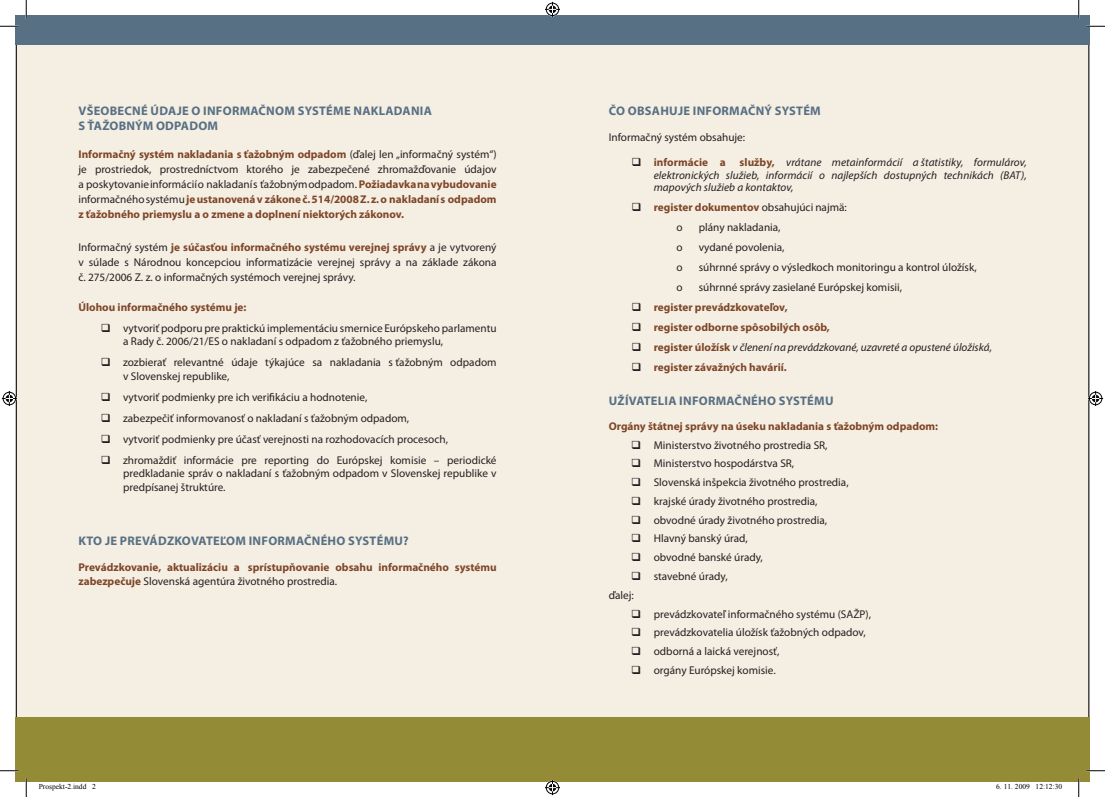
<style>
.page{position:relative;width:1105px;height:797px;background:#fff}
.page>*{position:absolute;margin:0;border:0;box-sizing:border-box;transform-origin:0 0}
.Normálny{font:700 12.5px/15px "Myriad Pro";letter-spacing:.02em;color:#587084}
.Normálny-2{font:11.25px/13.5px "Myriad Pro";color:#231f20;text-align:justify}
.Normálny-3{font:700 11.25px/15px "Myriad Pro";color:#7f4628;text-align:justify}
.Normálny-4{font:italic 11.25px/12.5px "Myriad Pro";color:#231f20;text-align:justify}
.t1{font:7.5px "Times New Roman";color:#000}
.s1{font-weight:400;color:#231f20}
.s2{font-weight:700;color:#7f4628}
.s3{font-weight:700;font-style:normal;color:#7f4628}
.s4{color:#231f20}
</style>
<div class="page">
<div style="left:16px;top:16px;width:1073px;height:764px;background:#f5efe3"></div>
<div style="left:16px;top:16px;width:1073px;height:29px;background:#587084"></div>
<div style="left:16px;top:717px;width:1073px;height:64px;background:#948b36"></div>
<svg style="left:0;top:25px;width:19px;height:2px"></svg>
<svg style="left:1086px;top:25px;width:19px;height:2px"></svg>
<svg style="left:0;top:770px;width:19px;height:1px"></svg>
<svg style="left:1086px;top:770px;width:19px;height:1px"></svg>
<svg style="left:25px;top:0;width:2px;height:19px"></svg>
<svg style="left:25px;top:778px;width:2px;height:19px"></svg>
<svg style="left:1078px;top:0;width:1px;height:19px"></svg>
<svg style="left:1078px;top:778px;width:1px;height:19px"></svg>
<svg style="left:545px;top:2px;width:15px;height:15px"></svg>
<svg style="left:545px;top:780px;width:15px;height:15px"></svg>
<svg style="left:2px;top:391px;width:15px;height:15px"></svg>
<svg style="left:1088px;top:391px;width:15px;height:15px"></svg>
<p class="Normálny" style="left:79px;top:103px;width:355px">Všeobecné údaje o informačnom systéme nakladania s ťažobným odpadom</p>
<p class="Normálny-3" style="left:78px;top:146px;width:420px">Informačný systém nakladania s ťažobným odpadom <span class="s1">(ďalej len „informačný systém“) je prostriedok, prostredníctvom ktorého je zabezpečené zhromažďovanie údajov a poskytovanie informácií o nakladaní s ťažobným odpadom.</span> Požiadavka na vybudovanie <span class="s1">informačného systému</span> je ustanovená v zákone č. 514/2008 Z. z. o nakladaní s odpadom z ťažobného priemyslu a o zmene a doplnení niektorých zákonov.</p>
<p class="Normálny-2" style="left:78px;top:239px;width:420px;line-height:15px">Informačný systém <span class="s2">je súčasťou informačného systému verejnej správy</span> a je vytvorený v súlade s Národnou koncepciou informatizácie verejnej správy a na základe zákona č. 275/2006 Z. z. o informačných systémoch verejnej správy.</p>
<p class="Normálny-3" style="left:78px;top:299px;width:170px">Úlohou informačného systému je:</p>
<p class="Normálny-2" style="left:123px;top:321px;width:375px;text-indent:-22px">❑ vytvoriť podporu pre praktickú implementáciu smernice Európskeho parlamentu a Rady č. 2006/21/ES o nakladaní s odpadom z ťažobného priemyslu,</p>
<p class="Normálny-2" style="left:123px;top:355px;width:375px;text-indent:-22px">❑ zozbierať relevantné údaje týkajúce sa nakladania s ťažobným odpadom v Slovenskej republike,</p>
<p class="Normálny-2" style="left:101px;top:390px;width:268px">❑ vytvoriť podmienky pre ich verifikáciu a hodnotenie,</p>
<p class="Normálny-2" style="left:101px;top:411px;width:310px">❑ zabezpečiť informovanosť o nakladaní s ťažobným odpadom,</p>
<p class="Normálny-2" style="left:101px;top:432px;width:349px">❑ vytvoriť podmienky pre účasť verejnosti na rozhodovacích procesoch,</p>
<p class="Normálny-2" style="left:123px;top:453px;width:375px;text-indent:-22px">❑ zhromaždiť informácie pre reporting do Európskej komisie – periodické predkladanie správ o nakladaní s ťažobným odpadom v Slovenskej republike v predpísanej štruktúre.</p>
<p class="Normálny" style="left:79px;top:533px;width:332px">Kto je prevádzkovateľom informačného systému?</p>
<p class="Normálny-3" style="left:78px;top:560px;width:420px;line-height:13.5px">Prevádzkovanie, aktualizáciu a sprístupňovanie obsahu informačného systému zabezpečuje <span class="s1">Slovenská agentúra životného prostredia.</span></p>
<p class="Normálny" style="left:609px;top:103px;width:212px">Čo obsahuje informačný systém</p>
<p class="Normálny-2" style="left:609px;top:130px;width:138px">Informačný systém obsahuje:</p>
<p class="Normálny-4" style="left:654px;top:156px;width:375px;text-indent:-22px">❑ <span class="s3">informácie a služby,</span> vrátane metainformácií a štatistiky, formulárov, elektronických služieb, informácií o najlepších dostupných technikách (BAT), mapových služieb a kontaktov,</p>
<p class="Normálny-3" style="left:631px;top:200px;width:217px"><span class="s4">❑</span> register dokumentov <span class="s1">obsahujúci najmä:</span></p>
<p class="Normálny-2" style="left:676px;top:220px;width:8px">o</p>
<p class="Normálny-2" style="left:699px;top:220px;width:83px">plány nakladania,</p>
<p class="Normálny-2" style="left:676px;top:240px;width:8px">o</p>
<p class="Normálny-2" style="left:699px;top:240px;width:87px">vydané povolenia,</p>
<p class="Normálny-2" style="left:676px;top:260px;width:8px">o</p>
<p class="Normálny-2" style="left:699px;top:260px;width:280px">súhrnné správy o výsledkoch monitoringu a kontrol úložísk,</p>
<p class="Normálny-2" style="left:676px;top:280px;width:8px">o</p>
<p class="Normálny-2" style="left:699px;top:280px;width:205px">súhrnné správy zasielané Európskej komisii,</p>
<p class="Normálny-3" style="left:631px;top:300px;width:158px"><span class="s4">❑</span> register prevádzkovateľov,</p>
<p class="Normálny-3" style="left:631px;top:320px;width:200px"><span class="s4">❑</span> register odborne spôsobilých osôb,</p>
<p class="Normálny-4" style="left:631px;top:341px;width:362px">❑ <span class="s3">register úložísk</span> v členení na prevádzkované, uzavreté a opustené úložiská,</p>
<p class="Normálny-3" style="left:631px;top:360px;width:157px"><span class="s4">❑</span> register závažných havárií.</p>
<p class="Normálny" style="left:609px;top:393px;width:226px">Užívatelia informačného systému</p>
<p class="Normálny-3" style="left:609px;top:418px;width:331px">Orgány štátnej správy na úseku nakladania s ťažobným odpadom:</p>
<p class="Normálny-2" style="left:631px;top:438px;width:198px">❑ Ministerstvo životného prostredia SR,</p>
<p class="Normálny-2" style="left:631px;top:456px;width:165px">❑ Ministerstvo hospodárstva SR,</p>
<p class="Normálny-2" style="left:631px;top:475px;width:219px">❑ Slovenská inšpekcia životného prostredia,</p>
<p class="Normálny-2" style="left:631px;top:494px;width:188px">❑ krajské úrady životného prostredia,</p>
<p class="Normálny-2" style="left:631px;top:513px;width:197px">❑ obvodné úrady životného prostredia,</p>
<p class="Normálny-2" style="left:631px;top:531px;width:118px">❑ Hlavný banský úrad,</p>
<p class="Normálny-2" style="left:631px;top:550px;width:133px">❑ obvodné banské úrady,</p>
<p class="Normálny-2" style="left:631px;top:569px;width:98px">❑ stavebné úrady,</p>
<p class="Normálny-2" style="left:609px;top:588px;width:27px">ďalej:</p>
<p class="Normálny-2" style="left:631px;top:606px;width:241px">❑ prevádzkovateľ informačného systému (SAŽP),</p>
<p class="Normálny-2" style="left:631px;top:625px;width:236px">❑ prevádzkovatelia úložísk ťažobných odpadov,</p>
<p class="Normálny-2" style="left:631px;top:644px;width:150px">❑ odborná a laická verejnosť,</p>
<p class="Normálny-2" style="left:631px;top:663px;width:146px">❑ orgány Európskej komisie.</p>
<p class="t1" style="left:39px;top:782px;width:59px">Prospekt-2.indd 2</p>
<p class="t1" style="left:996px;top:782px;width:68px">6. 11. 2009 12:12:30</p>
</div>
